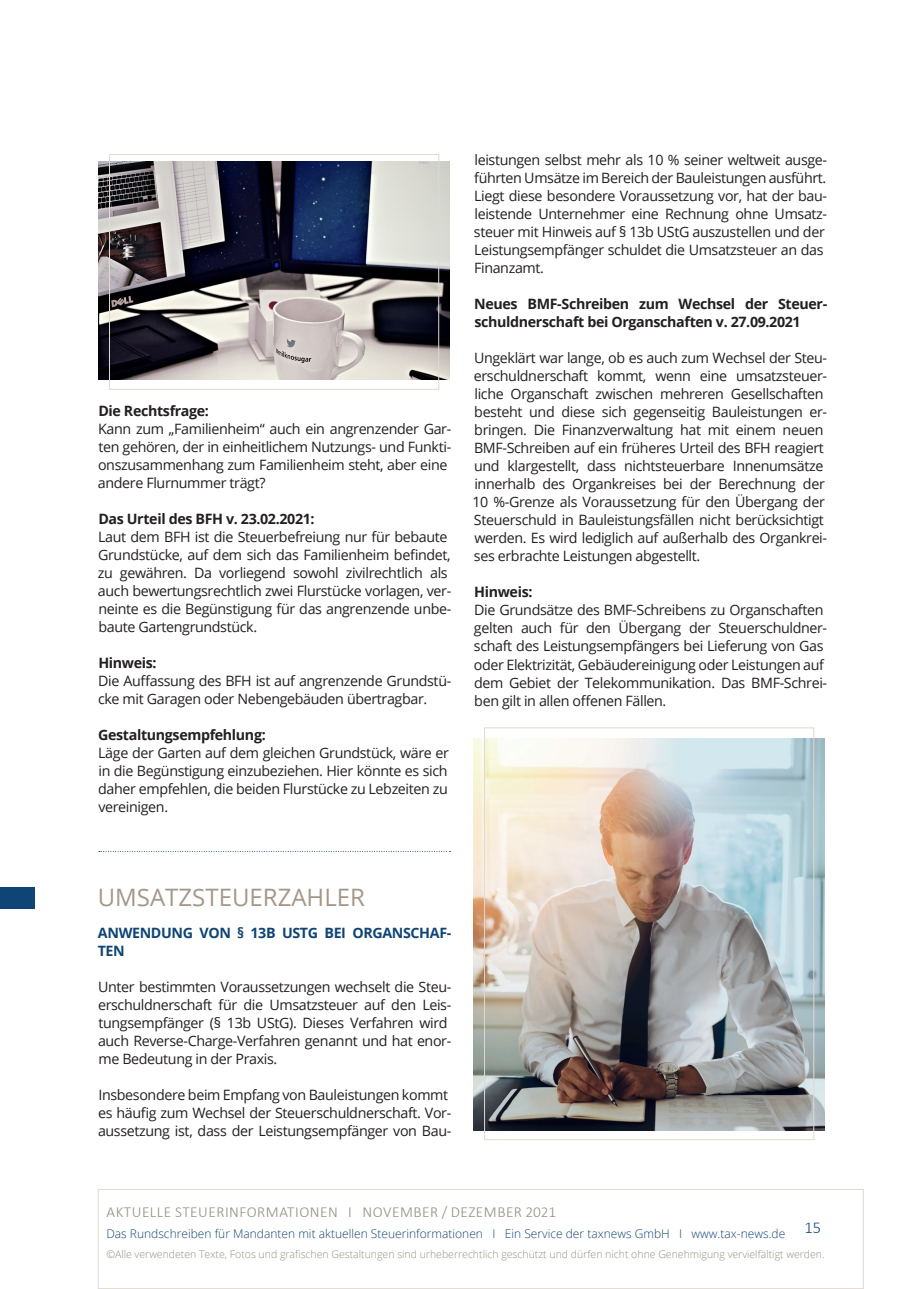
<style>
.page{position:relative;width:919px;height:1289px;background:#fff}
.page>*{position:absolute;margin:0;border:0;box-sizing:border-box;transform-origin:0 0}
.t1{font:24px "Open Sans";color:#a59788}
.t2{font:300 16.5px "Calibri";color:#0f4476}
.t3{font:300 15.3px "Calibri";letter-spacing:.03em;color:#948e83}
.t4{font:14.25px/18px "Open Sans";letter-spacing:-.025em;color:#231f20}
.t5{font:700 14.25px/18px "Open Sans";letter-spacing:-.025em;color:#231f20}
.t6{font:700 14.25px/18px "Open Sans";letter-spacing:-.025em;color:#0f4476}
.t7{font:300 12px "Open Sans";color:#0f4476}
.t8{font:300 10.5px "Open Sans";color:#948e83}
</style>
<div class="page">
<div style="left:98px;top:1188px;width:765px;height:100px;border:1px solid #dfd9d1"></div>
<img style="left:99px;top:162px;width:350px;height:217px">
<div style="left:109px;top:154px;width:330px;height:235px;border:1px solid #dfd9d1"></div>
<img style="left:473px;top:738px;width:351px;height:392px">
<div style="left:484px;top:727px;width:330px;height:413px;border:1px solid #dfd9d1"></div>
<svg style="left:99px;top:851px;width:351px;height:1px"></svg>
<div style="left:0;top:887px;width:35px;height:21px;background:#0f4476"></div>
<p class="t5" style="left:98px;top:401px;width:112px">Die Rechtsfrage:</p>
<p class="t4" style="left:98px;top:419px;width:355px">Kann zum „Familienheim“ auch ein angrenzender Gar&shy;ten gehören, der in einheitlichem Nutzungs- und Funkti&shy;onszusammenhang zum Familienheim steht, aber eine andere Flurnummer trägt?</p>
<p class="t5" style="left:98px;top:509px;width:218px">Das Urteil des BFH v. 23.02.2021:</p>
<p class="t4" style="left:98px;top:527px;width:355px">Laut dem BFH ist die Steuerbefreiung nur für bebaute Grundstücke, auf dem sich das Familienheim befindet, zu gewähren. Da vorliegend sowohl zivilrechtlich als auch bewertungsrechtlich zwei Flurstücke vorlagen, ver&shy;neinte es die Begünstigung für das angrenzende unbe&shy;baute Gartengrundstück.</p>
<p class="t5" style="left:98px;top:653px;width:60px">Hinweis:</p>
<p class="t4" style="left:98px;top:671px;width:355px">Die Auffassung des BFH ist auf angrenzende Grundstü&shy;cke mit Garagen oder Nebengebäuden übertragbar.</p>
<p class="t5" style="left:98px;top:725px;width:169px">Gestaltungsempfehlung:</p>
<p class="t4" style="left:98px;top:743px;width:352px;text-align:justify">Läge der Garten auf dem gleichen Grundstück, wäre er in die Begünstigung einzubeziehen. Hier könnte es sich daher empfehlen, die beiden Flurstücke zu Lebzeiten zu vereinigen.</p>
<p class="t4" style="left:474px;top:151px;width:355px">leistungen selbst mehr als 10 % seiner weltweit ausge&shy;führten Umsätze im Bereich der Bauleistungen ausführt.<br>Liegt diese besondere Voraussetzung vor, hat der bau&shy;leistende Unternehmer eine Rechnung ohne Umsatz&shy;steuer mit Hinweis auf § 13b UStG auszustellen und der Leistungsempfänger schuldet die Umsatzsteuer an das Finanzamt.</p>
<p class="t5" style="left:474px;top:295px;width:354px">Neues BMF-Schreiben zum Wechsel der Steuer&shy;schuldnerschaft bei Organschaften v. 27.09.2021</p>
<p class="t4" style="left:472px;top:349px;width:356px">Ungeklärt war lange, ob es auch zum Wechsel der Steu&shy;erschuldnerschaft kommt, wenn eine umsatzsteuer&shy;liche Organschaft zwischen mehreren Gesellschaften besteht und diese sich gegenseitig Bauleistungen er&shy;bringen. Die Finanzverwaltung hat mit einem neuen BMF-Schreiben auf ein früheres Urteil des BFH reagiert und klargestellt, dass nichtsteuerbare Innenumsätze innerhalb des Organkreises bei der Berechnung der 10 %-Grenze als Voraussetzung für den Übergang der Steuerschuld in Bauleistungsfällen nicht berücksichtigt werden. Es wird lediglich auf außerhalb des Organkrei&shy;ses erbrachte Leistungen abgestellt.</p>
<p class="t5" style="left:474px;top:583px;width:60px">Hinweis:</p>
<p class="t4" style="left:474px;top:601px;width:355px">Die Grundsätze des BMF-Schreibens zu Organschaften gelten auch für den Übergang der Steuerschuldner&shy;schaft des Leistungsempfängers bei Lieferung von Gas oder Elektrizität, Gebäudereinigung oder Leistungen auf dem Gebiet der Telekommunikation. Das BMF-Schrei&shy;ben gilt in allen offenen Fällen.</p>
<h1 class="t1" style="left:98px;top:880px;width:269px">UMSATZSTEUERZAHLER</h1>
<p class="t6" style="left:98px;top:923px;width:355px">ANWENDUNG VON § 13B USTG BEI ORGANSCHAF-<br>TEN</p>
<p class="t4" style="left:98px;top:977px;width:355px">Unter bestimmten Voraussetzungen wechselt die Steu&shy;erschuldnerschaft für die Umsatzsteuer auf den Leis&shy;tungsempfänger (§ 13b UStG). Dieses Verfahren wird auch Reverse-Charge-Verfahren genannt und hat enor&shy;me Bedeutung in der Praxis.</p>
<p class="t4" style="left:98px;top:1085px;width:355px">Insbesondere beim Empfang von Bauleistungen kommt es häufig zum Wechsel der Steuerschuldnerschaft. Vor&shy;aussetzung ist, dass der Leistungsempfänger von Bau-</p>
<p class="t3" style="left:107px;top:1202px;width:451px">AKTUELLE STEUERINFORMATIONEN I NOVEMBER / DEZEMBER 2021</p>
<p class="t7" style="left:106px;top:1224px;width:680px">Das Rundschreiben für Mandanten mit aktuellen Steuerinformationen I Ein Service der taxnews GmbH I www.tax-news.de</p>
<p class="t8" style="left:106px;top:1246px;width:719px">©Alle verwendeten Texte, Fotos und grafischen Gestaltungen sind urheberrechtlich geschützt und dürfen nicht ohne Genehmigung vervielfältigt werden.</p>
<p class="t2" style="left:804px;top:1216px;width:18px">15</p>
</div>
